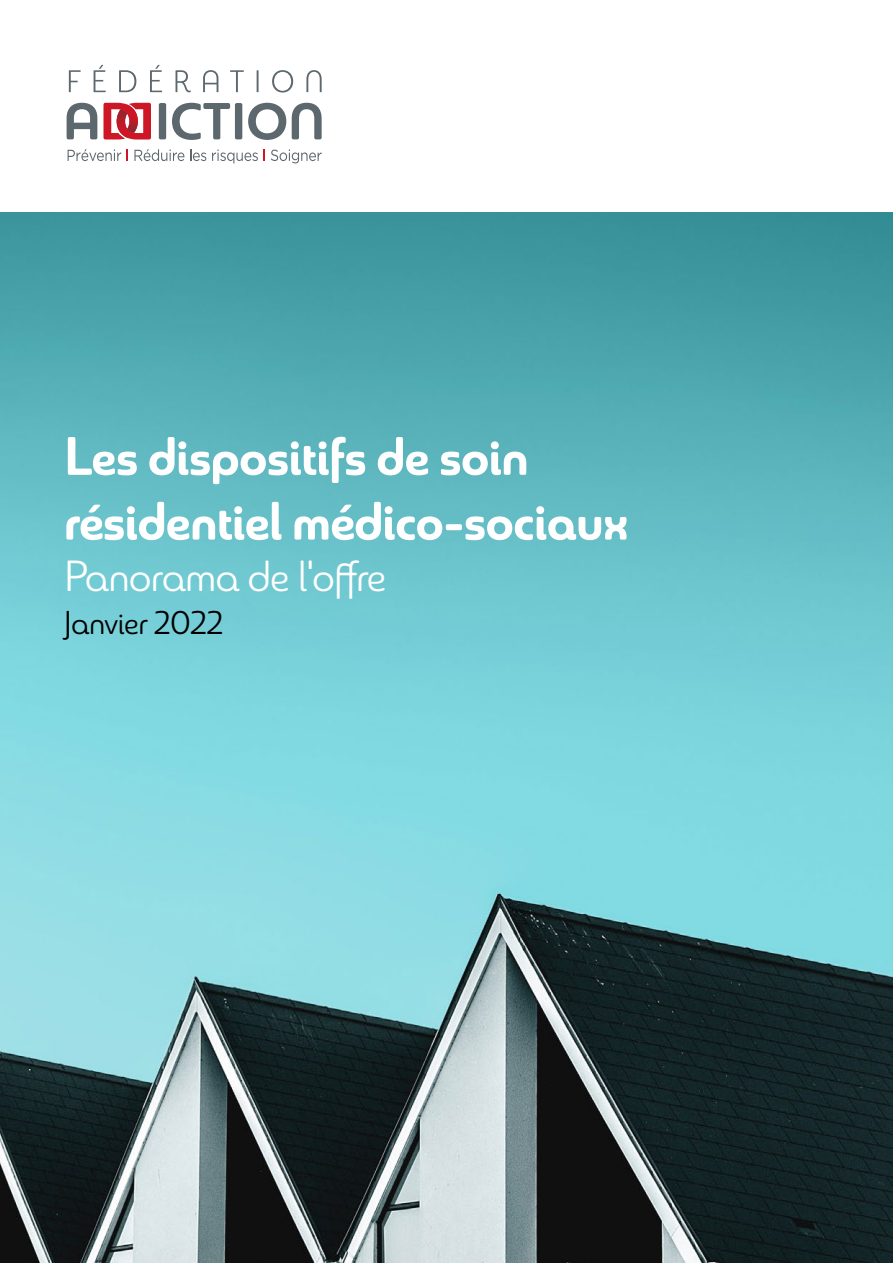
<style>
.page{position:relative;width:893px;height:1263px;background:#fff}
.page>*{position:absolute;margin:0;border:0;box-sizing:border-box;transform-origin:0 0}
.t1{font:54px/64.8px "Sangli Nor Bol";letter-spacing:-.02em;color:#fff}
.t2{font:43.5px "Sangli Nor Reg";letter-spacing:-.02em;color:#fff}
.t3{font:33px "Sangli Nor Reg";letter-spacing:-.02em;color:#000}
</style>
<div class="page">
<img style="left:0;top:213px;width:893px;height:1050px">
<svg style="left:69px;top:70px;width:12px;height:22px"></svg>
<svg style="left:94px;top:65px;width:12px;height:27px"></svg>
<svg style="left:119px;top:70px;width:17px;height:22px"></svg>
<svg style="left:150px;top:65px;width:12px;height:27px"></svg>
<svg style="left:175px;top:70px;width:16px;height:22px"></svg>
<svg style="left:203px;top:70px;width:15px;height:22px"></svg>
<svg style="left:230px;top:70px;width:14px;height:22px"></svg>
<hr style="left:257px;top:70px;width:2px;height:22px;background:#5d686e">
<svg style="left:272px;top:70px;width:21px;height:23px"></svg>
<svg style="left:306px;top:70px;width:16px;height:22px"></svg>
<svg style="left:68px;top:149px;width:53px;height:12px"></svg>
<svg style="left:134px;top:149px;width:50px;height:12px"></svg>
<svg style="left:190px;top:149px;width:16px;height:12px"></svg>
<svg style="left:212px;top:150px;width:46px;height:13px"></svg>
<svg style="left:271px;top:150px;width:51px;height:13px"></svg>
<svg style="left:67px;top:103px;width:30px;height:36px"></svg>
<div style="left:159px;top:103px;width:7px;height:36px;background:#5d686e;border-radius:2px"></div>
<svg style="left:172px;top:103px;width:58px;height:37px"></svg>
<div style="left:235px;top:103px;width:7px;height:36px;background:#5d686e;border-radius:2px"></div>
<svg style="left:248px;top:103px;width:38px;height:37px"></svg>
<svg style="left:292px;top:103px;width:30px;height:36px"></svg>
<svg style="left:103px;top:103px;width:48px;height:37px"></svg>
<p class="t1" style="left:64px;top:425px;width:567px">Les dispositifs de soin résidentiel médico-sociaux</p>
<p class="t2" style="left:64px;top:551px;width:324px">Panorama de l'offre</p>
<p class="t3" style="left:64px;top:604px;width:161px">Janvier 2022</p>
</div>
